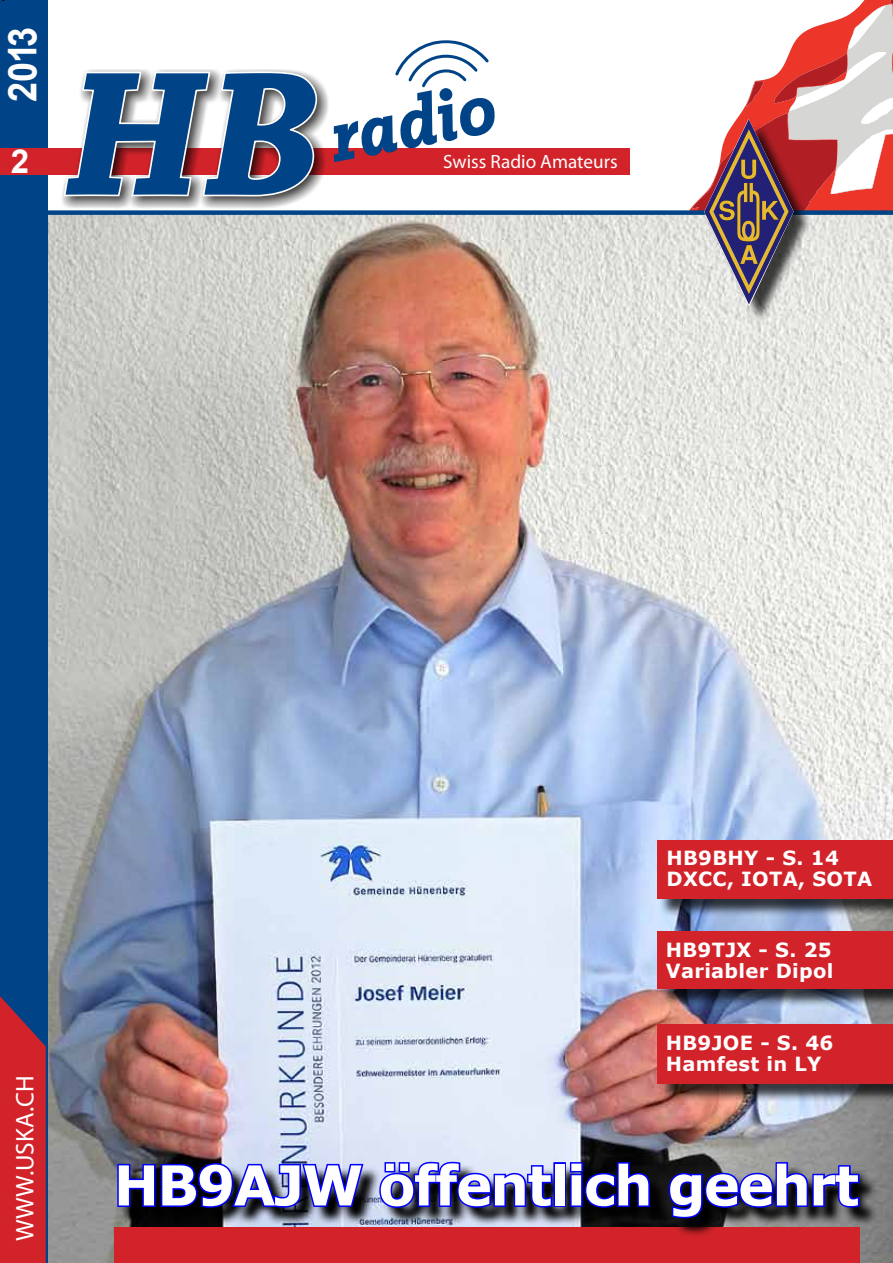
<style>
.page{position:relative;width:893px;height:1263px;background:#fff}
.page>*{position:absolute;margin:0;border:0;box-sizing:border-box;transform-origin:0 0}
.t1{font:italic 700 186.6px "Chaparral Pro";color:#004386}
.t2{font:700 55.05px "Verdana";letter-spacing:-.03em;color:#fff}
.t3{font:700 39.6px "Arial";color:#fff;scale:.91 1}
.t4{font:700 33px "Arial";color:#fff}
.t5{font:25.5px "Myriad Pro";color:#fff}
.t6{font:700 19.5px/21px "Verdana";letter-spacing:.015em;color:#fff}
.t7{font:19.2px "Myriad Pro";color:#fff}
</style>
<div class="page">
<img style="left:47px;top:215px;width:846px;height:1048px">
<div style="left:660px;top:933px;width:233px;height:74px;background:#000;opacity:.75"></div>
<div style="left:657px;top:931px;width:236px;height:57px;background:#d2232a"></div>
<div style="left:0;top:0;width:47px;height:1263px;background:#004386"></div>
<svg style="left:0;top:996px;width:46px;height:267px;background:#bc2633"></svg>
<div style="left:0;top:148px;width:629px;height:26px;background:#d2232a"></div>
<div style="left:30px;top:210px;width:863px;height:5px;background:#004386"></div>
<svg style="left:61px;top:81px;width:269px;height:128px"></svg>
<svg style="left:62px;top:69px;width:257px;height:129px"></svg>
<svg style="left:334px;top:40px;width:161px;height:122px"></svg>
<div style="left:660px;top:842px;width:233px;height:75px;background:#000;opacity:.75"></div>
<div style="left:657px;top:840px;width:236px;height:58px;background:#d2232a"></div>
<div style="left:114px;top:1227px;width:746px;height:36px;background:#d2232a"></div>
<svg style="left:119px;top:1164px;width:759px;height:74px"></svg>
<img style="left:116px;top:1161px;width:249px;height:48px">
<img style="left:378px;top:1160px;width:176px;height:49px">
<div style="left:553px;top:1162px;width:13px;height:45px;border:3px solid #00f"></div>
<svg style="left:568px;top:1160px;width:83px;height:50px;background:#0d0d5f"></svg>
<svg style="left:667px;top:1160px;width:194px;height:60px;background:#313272"></svg>
<div style="left:660px;top:1027px;width:233px;height:76px;background:#000;opacity:.75"></div>
<div style="left:657px;top:1025px;width:236px;height:59px;background:#d2232a"></div>
<div style="left:707px;top:123px;width:105px;height:201px;background:#000;opacity:.75"></div>
<svg style="left:689px;top:0;width:204px;height:306px"></svg>
<h3 class="t3" style="left:-4px;top:102px;width:84px;rotate:-90deg">2013</h3>
<h3 class="t4" style="left:11px;top:140px;width:20px">2</h3>
<h1 class="t1" style="left:67px;top:26px;width:258px">HB</h1>
<p class="t7" style="left:443px;top:150px;width:176px">Swiss Radio Amateurs</p>
<h3 class="t5" style="left:9px;top:1240px;width:166px;rotate:-90deg">WWW.USKA.CH</h3>
<p class="t6" style="left:666px;top:847px;width:207px">HB9BHY - S. 14<br>DXCC, IOTA, SOTA</p>
<p class="t6" style="left:666px;top:938px;width:169px">HB9TJX - S. 25<br>Variabler Dipol</p>
<p class="t6" style="left:666px;top:1032px;width:169px">HB9JOE - S. 46<br>Hamfest in LY</p>
<h2 class="t2" style="left:114px;top:1146px;width:747px">HB9AJW öffentlich geehrt</h2>
</div>
